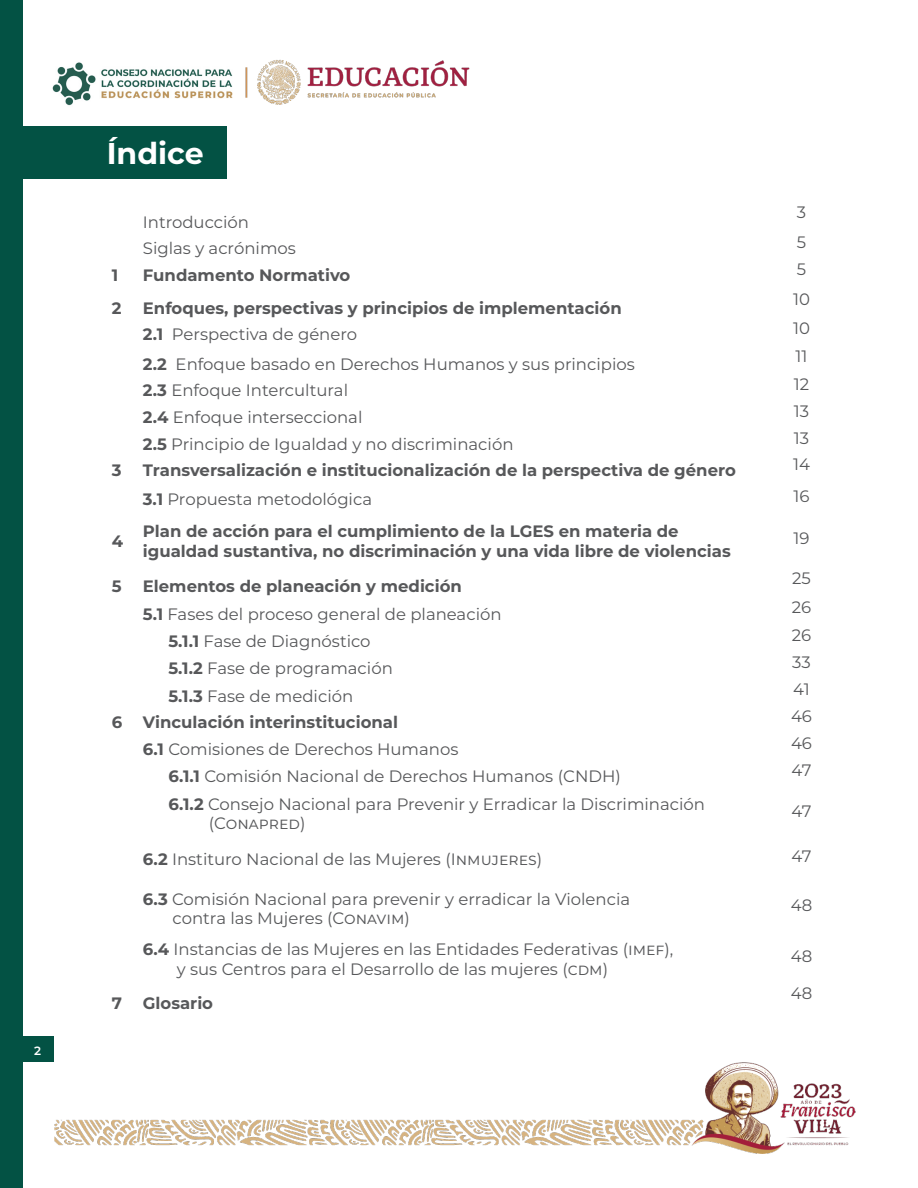
<style>
.page{position:relative;width:918px;height:1188px;background:#fff}
.page>*{position:absolute;margin:0;border:0;box-sizing:border-box;transform-origin:0 0}
.t1{font:700 30px "Montserrat";color:#fff}
.t2{font:16.5px "Montserrat";color:#57585a}
.t3{font:700 16.5px "Montserrat";color:#57585a}
.t4{font:600 12px "Montserrat";color:#fff}
.s1{font-weight:700}
</style>
<div class="page">
<img style="left:52px;top:62px;width:181px;height:44px">
<img style="left:245px;top:59px;width:225px;height:45px">
<div style="left:0;top:0;width:23px;height:1188px;background:#035244"></div>
<img style="left:54px;top:1062px;width:801px;height:92px">
<div style="left:17px;top:1037px;width:37px;height:25px;background:#035244"></div>
<div style="left:18px;top:127px;width:209px;height:52px;background:#035244"></div>
<hr style="left:917px;top:128px;width:1px;height:52px;background:#035244">
<p class="t4" style="left:34px;top:1042px;width:8px">2</p>
<p class="t1" style="left:107px;top:132px;width:98px">Índice</p>
<p class="t2" style="left:143px;top:211px;width:108px">Introducción</p>
<p class="t2" style="left:797px;top:201px;width:11px">3</p>
<p class="t2" style="left:143px;top:237px;width:155px">Siglas y acrónimos</p>
<p class="t2" style="left:797px;top:231px;width:11px">5</p>
<p class="t3" style="left:112px;top:263px;width:8px">1</p>
<p class="t3" style="left:143px;top:263px;width:209px">Fundamento Normativo</p>
<p class="t2" style="left:797px;top:257px;width:11px">5</p>
<p class="t3" style="left:112px;top:296px;width:11px">2</p>
<p class="t3" style="left:143px;top:296px;width:480px">Enfoques, perspectivas y principios de implementación</p>
<p class="t2" style="left:793px;top:287px;width:18px">10</p>
<p class="t2" style="left:143px;top:323px;width:216px"><span class="s1">2.1</span> Perspectiva de género</p>
<p class="t2" style="left:793px;top:317px;width:18px">10</p>
<p class="t2" style="left:143px;top:353px;width:494px"><span class="s1">2.2</span> Enfoque basado en Derechos Humanos y sus principios</p>
<p class="t2" style="left:796px;top:345px;width:13px">11</p>
<p class="t2" style="left:143px;top:379px;width:207px"><span class="s1">2.3</span> Enfoque Intercultural</p>
<p class="t2" style="left:794px;top:373px;width:17px">12</p>
<p class="t2" style="left:143px;top:405px;width:221px"><span class="s1">2.4</span> Enfoque interseccional</p>
<p class="t2" style="left:794px;top:399px;width:17px">13</p>
<p class="t2" style="left:143px;top:433px;width:372px"><span class="s1">2.5</span> Principio de Igualdad y no discriminación</p>
<p class="t2" style="left:794px;top:426px;width:17px">13</p>
<p class="t3" style="left:112px;top:459px;width:11px">3</p>
<p class="t3" style="left:143px;top:459px;width:595px">Transversalización e institucionalización de la perspectiva de género</p>
<p class="t2" style="left:793px;top:453px;width:18px">14</p>
<p class="t2" style="left:143px;top:487px;width:231px"><span class="s1">3.1</span> Propuesta metodológica</p>
<p class="t2" style="left:794px;top:484px;width:18px">16</p>
<p class="t3" style="left:112px;top:529px;width:13px">4</p>
<p class="t3" style="left:143px;top:519px;width:537px">Plan de acción para el cumplimiento de la LGES en materia de</p>
<p class="t3" style="left:143px;top:539px;width:589px">igualdad sustantiva, no discriminación y una vida libre de violencias</p>
<p class="t2" style="left:794px;top:527px;width:18px">19</p>
<p class="t3" style="left:112px;top:575px;width:11px">5</p>
<p class="t3" style="left:143px;top:575px;width:321px">Elementos de planeación y medición</p>
<p class="t2" style="left:143px;top:603px;width:360px"><span class="s1">5.1</span> Fases del proceso general de planeación</p>
<p class="t2" style="left:792px;top:567px;width:20px">25</p>
<p class="t2" style="left:792px;top:596px;width:21px">26</p>
<p class="t2" style="left:168px;top:630px;width:204px"><span class="s1">5.1.1</span> Fase de Diagnóstico</p>
<p class="t2" style="left:792px;top:624px;width:21px">26</p>
<p class="t2" style="left:168px;top:657px;width:226px"><span class="s1">5.1.2</span> Fase de programación</p>
<p class="t2" style="left:792px;top:651px;width:20px">33</p>
<p class="t2" style="left:168px;top:684px;width:186px"><span class="s1">5.1.3</span> Fase de medición</p>
<p class="t2" style="left:793px;top:678px;width:18px">41</p>
<p class="t3" style="left:112px;top:711px;width:12px">6</p>
<p class="t3" style="left:143px;top:711px;width:257px">Vinculación interinstitucional</p>
<p class="t2" style="left:791px;top:705px;width:22px">46</p>
<p class="t2" style="left:143px;top:738px;width:317px"><span class="s1">6.1</span> Comisiones de Derechos Humanos</p>
<p class="t2" style="left:791px;top:732px;width:22px">46</p>
<p class="t2" style="left:168px;top:765px;width:454px"><span class="s1">6.1.1</span> Comisión Nacional de Derechos Humanos (CNDH)</p>
<p class="t2" style="left:792px;top:759px;width:21px">47</p>
<p class="t2" style="left:168px;top:793px;width:538px"><span class="s1">6.1.2</span> Consejo Nacional para Prevenir y Erradicar la Discriminación</p>
<p class="t2" style="left:209px;top:812px;width:98px">(Conapred)</p>
<p class="t2" style="left:792px;top:799px;width:21px">47</p>
<p class="t2" style="left:143px;top:848px;width:401px"><span class="s1">6.2</span> Instituro Nacional de las Mujeres (Inmujeres)</p>
<p class="t2" style="left:792px;top:845px;width:21px">47</p>
<p class="t2" style="left:143px;top:887px;width:489px"><span class="s1">6.3</span> Comisión Nacional para prevenir y erradicar la Violencia</p>
<p class="t2" style="left:173px;top:907px;width:239px">contra las Mujeres (Conavim)</p>
<p class="t2" style="left:791px;top:894px;width:23px">48</p>
<p class="t2" style="left:143px;top:938px;width:532px"><span class="s1">6.4</span> Instancias de las Mujeres en las Entidades Federativas (imef),</p>
<p class="t2" style="left:177px;top:957px;width:433px">y sus Centros para el Desarrollo de las mujeres (cdm)</p>
<p class="t3" style="left:112px;top:991px;width:12px">7</p>
<p class="t3" style="left:143px;top:991px;width:72px">Glosario</p>
<p class="t2" style="left:791px;top:945px;width:23px">48</p>
<p class="t2" style="left:791px;top:982px;width:23px">48</p>
</div>
